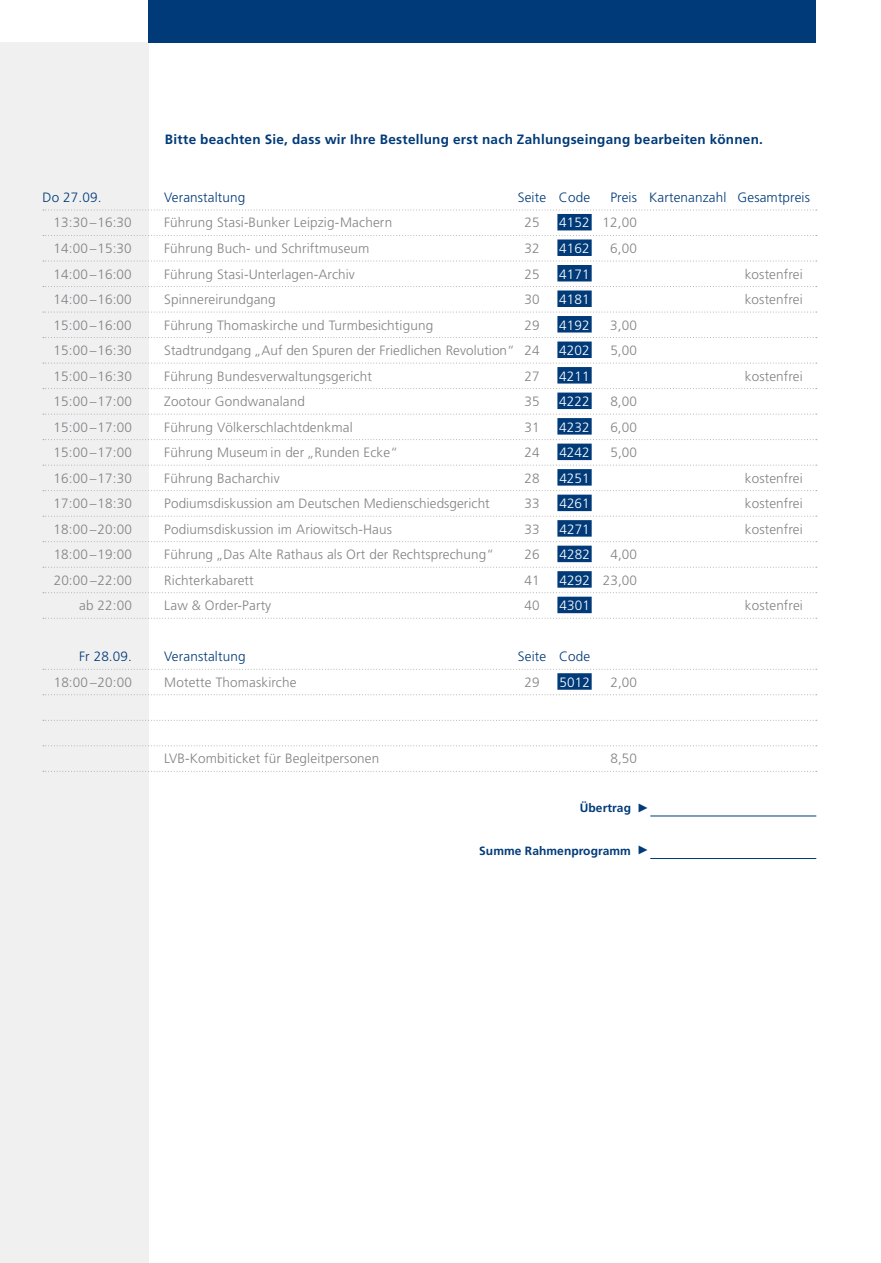
<style>
.page{position:relative;width:881px;height:1263px;background:#fff}
.page>*{position:absolute;margin:0;border:0;box-sizing:border-box;transform-origin:0 0}
.t1{font:300 13.5px "Frutiger";letter-spacing:.01em;color:#828386}
.t2{font:300 13.5px "Frutiger";letter-spacing:.01em;color:#003a78}
.t3{font:700 13.5px "Frutiger";letter-spacing:.02em;color:#003a78}
.t4{font:300 13.5px "Frutiger";letter-spacing:.01em;color:#fff}
.t5{font:700 12px "Frutiger";letter-spacing:.005em;color:#003a78}
.s1{color:#fff}
</style>
<div class="page">
<div style="left:0;top:43px;width:149px;height:1220px;background:#f0f0f1"></div>
<div style="left:149px;top:0;width:666px;height:43px;background:#003a78"></div>
<hr style="left:650px;top:815px;width:166px;height:1px;background:#003a78">
<hr style="left:650px;top:858px;width:166px;height:1px;background:#003a78">
<svg style="left:43px;top:210px;width:773px;height:1px"></svg>
<div style="left:557px;top:214px;width:34px;height:16px;background:#003a78"></div>
<svg style="left:43px;top:235px;width:773px;height:1px"></svg>
<div style="left:557px;top:239px;width:34px;height:17px;background:#003a78"></div>
<svg style="left:43px;top:261px;width:773px;height:1px"></svg>
<div style="left:557px;top:265px;width:34px;height:16px;background:#003a78"></div>
<svg style="left:43px;top:286px;width:773px;height:1px"></svg>
<div style="left:557px;top:290px;width:34px;height:17px;background:#003a78"></div>
<svg style="left:43px;top:312px;width:773px;height:1px"></svg>
<div style="left:557px;top:316px;width:34px;height:16px;background:#003a78"></div>
<svg style="left:43px;top:337px;width:773px;height:1px"></svg>
<div style="left:557px;top:341px;width:34px;height:17px;background:#003a78"></div>
<svg style="left:43px;top:363px;width:773px;height:1px"></svg>
<div style="left:557px;top:367px;width:34px;height:17px;background:#003a78"></div>
<svg style="left:43px;top:388px;width:773px;height:1px"></svg>
<div style="left:557px;top:393px;width:34px;height:16px;background:#003a78"></div>
<svg style="left:43px;top:414px;width:773px;height:1px"></svg>
<div style="left:557px;top:418px;width:34px;height:17px;background:#003a78"></div>
<svg style="left:43px;top:439px;width:773px;height:1px"></svg>
<div style="left:557px;top:444px;width:34px;height:16px;background:#003a78"></div>
<svg style="left:43px;top:465px;width:773px;height:1px"></svg>
<div style="left:557px;top:469px;width:34px;height:17px;background:#003a78"></div>
<svg style="left:43px;top:490px;width:773px;height:1px"></svg>
<div style="left:557px;top:495px;width:34px;height:16px;background:#003a78"></div>
<svg style="left:43px;top:516px;width:773px;height:1px"></svg>
<div style="left:557px;top:520px;width:34px;height:17px;background:#003a78"></div>
<svg style="left:43px;top:541px;width:773px;height:1px"></svg>
<div style="left:557px;top:546px;width:34px;height:16px;background:#003a78"></div>
<svg style="left:43px;top:567px;width:773px;height:1px"></svg>
<div style="left:557px;top:571px;width:34px;height:17px;background:#003a78"></div>
<svg style="left:43px;top:592px;width:773px;height:1px"></svg>
<div style="left:557px;top:597px;width:34px;height:16px;background:#003a78"></div>
<svg style="left:43px;top:618px;width:773px;height:1px"></svg>
<svg style="left:43px;top:669px;width:773px;height:1px"></svg>
<div style="left:557px;top:673px;width:34px;height:17px;background:#003a78"></div>
<svg style="left:43px;top:694px;width:773px;height:1px"></svg>
<svg style="left:43px;top:720px;width:773px;height:1px"></svg>
<svg style="left:43px;top:745px;width:773px;height:1px"></svg>
<svg style="left:43px;top:771px;width:773px;height:1px"></svg>
<p class="t3" style="left:165px;top:131px;width:599px">Bitte beachten Sie, dass wir Ihre Bestellung erst nach Zahlungseingang bearbeiten können.</p>
<p class="t2" style="left:43px;top:190px;width:60px">Do 27.09.</p>
<p class="t2" style="left:164px;top:190px;width:83px">Veranstaltung</p>
<p class="t2" style="left:517px;top:190px;width:74px">Seite Code</p>
<p class="t2" style="left:610px;top:190px;width:201px">Preis Kartenanzahl Gesamtpreis</p>
<p class="t1" style="left:54px;top:215px;width:80px">13:30 –16:30</p>
<p class="t1" style="left:164px;top:215px;width:229px">Führung Stasi-Bunker Leipzig-Machern</p>
<p class="t1" style="left:524px;top:215px;width:17px">25</p>
<p class="t1" style="left:559px;top:215px;width:79px"><span class="s1">4152</span> 12,00</p>
<p class="t1" style="left:54px;top:241px;width:80px">14:00 –15:30</p>
<p class="t1" style="left:164px;top:241px;width:207px">Führung Buch- und Schriftmuseum</p>
<p class="t1" style="left:524px;top:241px;width:17px">32</p>
<p class="t4" style="left:559px;top:241px;width:32px">4162</p>
<p class="t1" style="left:610px;top:241px;width:28px">6,00</p>
<p class="t1" style="left:54px;top:266px;width:80px">14:00 –16:00</p>
<p class="t1" style="left:164px;top:266px;width:192px">Führung Stasi-Unterlagen-Archiv</p>
<p class="t1" style="left:524px;top:266px;width:17px">25</p>
<p class="t4" style="left:559px;top:266px;width:32px">4171</p>
<p class="t1" style="left:744px;top:266px;width:59px">kostenfrei</p>
<p class="t1" style="left:54px;top:292px;width:80px">14:00 –16:00</p>
<p class="t1" style="left:164px;top:292px;width:113px">Spinnereirundgang</p>
<p class="t1" style="left:524px;top:292px;width:17px">30</p>
<p class="t4" style="left:559px;top:292px;width:32px">4181</p>
<p class="t1" style="left:744px;top:292px;width:59px">kostenfrei</p>
<p class="t1" style="left:54px;top:317px;width:80px">15:00 –16:00</p>
<p class="t1" style="left:164px;top:317px;width:270px">Führung Thomaskirche und Turmbesichtigung</p>
<p class="t1" style="left:524px;top:317px;width:17px">29</p>
<p class="t4" style="left:559px;top:317px;width:32px">4192</p>
<p class="t1" style="left:610px;top:317px;width:28px">3,00</p>
<p class="t1" style="left:54px;top:343px;width:80px">15:00 –16:30</p>
<p class="t1" style="left:164px;top:343px;width:376px">Stadtrundgang „Auf den Spuren der Friedlichen Revolution“ 24</p>
<p class="t4" style="left:559px;top:343px;width:32px">4202</p>
<p class="t1" style="left:610px;top:343px;width:28px">5,00</p>
<p class="t1" style="left:54px;top:368px;width:80px">15:00 –16:30</p>
<p class="t1" style="left:164px;top:368px;width:209px">Führung Bundesverwaltungsgericht</p>
<p class="t1" style="left:524px;top:368px;width:17px">27</p>
<p class="t4" style="left:559px;top:368px;width:32px">4211</p>
<p class="t1" style="left:744px;top:368px;width:59px">kostenfrei</p>
<p class="t1" style="left:54px;top:394px;width:80px">15:00 –17:00</p>
<p class="t1" style="left:164px;top:394px;width:142px">Zootour Gondwanaland</p>
<p class="t1" style="left:524px;top:394px;width:17px">35</p>
<p class="t4" style="left:559px;top:394px;width:32px">4222</p>
<p class="t1" style="left:610px;top:394px;width:28px">8,00</p>
<p class="t1" style="left:54px;top:419px;width:80px">15:00 –17:00</p>
<p class="t1" style="left:164px;top:419px;width:190px">Führung Völkerschlachtdenkmal</p>
<p class="t1" style="left:524px;top:419px;width:17px">31</p>
<p class="t4" style="left:559px;top:419px;width:32px">4232</p>
<p class="t1" style="left:610px;top:419px;width:28px">6,00</p>
<p class="t1" style="left:54px;top:445px;width:80px">15:00 –17:00</p>
<p class="t1" style="left:164px;top:445px;width:235px">Führung Museum in der „Runden Ecke“</p>
<p class="t1" style="left:524px;top:445px;width:17px">24</p>
<p class="t4" style="left:559px;top:445px;width:32px">4242</p>
<p class="t1" style="left:610px;top:445px;width:28px">5,00</p>
<p class="t1" style="left:54px;top:470px;width:80px">16:00 –17:30</p>
<p class="t1" style="left:164px;top:470px;width:117px">Führung Bacharchiv</p>
<p class="t1" style="left:524px;top:470px;width:17px">28</p>
<p class="t4" style="left:559px;top:470px;width:32px">4251</p>
<p class="t1" style="left:744px;top:470px;width:59px">kostenfrei</p>
<p class="t1" style="left:54px;top:496px;width:80px">17:00 –18:30</p>
<p class="t1" style="left:164px;top:496px;width:327px">Podiumsdiskussion am Deutschen Medienschiedsgericht</p>
<p class="t1" style="left:524px;top:496px;width:17px">33</p>
<p class="t4" style="left:559px;top:496px;width:32px">4261</p>
<p class="t1" style="left:744px;top:496px;width:59px">kostenfrei</p>
<p class="t1" style="left:54px;top:521px;width:80px">18:00 –20:00</p>
<p class="t1" style="left:164px;top:521px;width:229px">Podiumsdiskussion im Ariowitsch-Haus</p>
<p class="t1" style="left:524px;top:521px;width:17px">33</p>
<p class="t4" style="left:559px;top:521px;width:32px">4271</p>
<p class="t1" style="left:744px;top:521px;width:59px">kostenfrei</p>
<p class="t1" style="left:54px;top:547px;width:80px">18:00 –19:00</p>
<p class="t1" style="left:164px;top:547px;width:331px">Führung „Das Alte Rathaus als Ort der Rechtsprechung“</p>
<p class="t1" style="left:524px;top:547px;width:17px">26</p>
<p class="t4" style="left:559px;top:547px;width:32px">4282</p>
<p class="t1" style="left:610px;top:547px;width:28px">4,00</p>
<p class="t1" style="left:54px;top:572px;width:80px">20:00 –22:00</p>
<p class="t1" style="left:164px;top:572px;width:91px">Richterkabarett</p>
<p class="t1" style="left:524px;top:572px;width:17px">41</p>
<p class="t1" style="left:559px;top:572px;width:79px"><span class="s1">4292</span> 23,00</p>
<p class="t1" style="left:79px;top:598px;width:54px">ab 22:00</p>
<p class="t1" style="left:164px;top:598px;width:108px">Law &amp; Order-Party</p>
<p class="t1" style="left:524px;top:598px;width:17px">40</p>
<p class="t4" style="left:559px;top:598px;width:32px">4301</p>
<p class="t1" style="left:744px;top:598px;width:59px">kostenfrei</p>
<p class="t2" style="left:79px;top:649px;width:54px">Fr 28.09.</p>
<p class="t2" style="left:164px;top:649px;width:83px">Veranstaltung</p>
<p class="t2" style="left:517px;top:649px;width:74px">Seite Code</p>
<p class="t1" style="left:54px;top:674px;width:80px">18:00 –20:00</p>
<p class="t1" style="left:164px;top:674px;width:134px">Motette Thomaskirche</p>
<p class="t1" style="left:524px;top:674px;width:17px">29</p>
<p class="t4" style="left:559px;top:674px;width:32px">5012</p>
<p class="t1" style="left:610px;top:674px;width:28px">2,00</p>
<p class="t1" style="left:164px;top:751px;width:216px">LVB-Kombiticket für Begleitpersonen</p>
<p class="t1" style="left:610px;top:751px;width:28px">8,50</p>
<p class="t5" style="left:579px;top:801px;width:71px">Übertrag ✓</p>
<p class="t5" style="left:479px;top:843px;width:171px">Summe Rahmenprogramm ✓</p>
</div>
